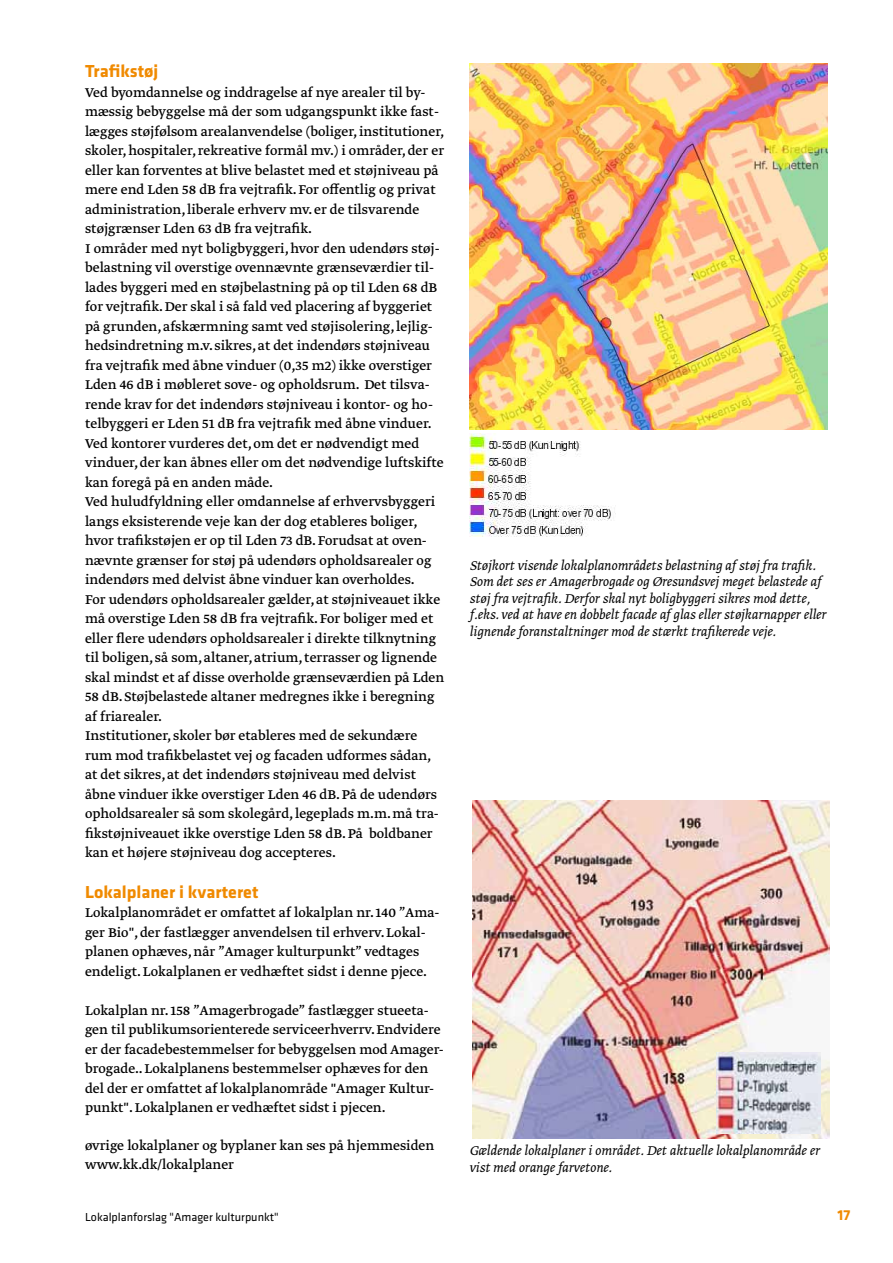
<style>
.page{position:relative;width:893px;height:1263px;background:#fff}
.page>*{position:absolute;margin:0;border:0;box-sizing:border-box;transform-origin:0 0}
.t1{font:700 18px "Klavika";color:#f08a00}
.t2{font:15px/19.5px "Greta Text";color:#000}
.t3{font:italic 300 15px/16.5px "Greta Text";color:#000}
.t4{font:700 15px "Klavika";color:#f08a00}
.t5{font:12px "Klavika";color:#000}
</style>
<div class="page">
<img style="left:470px;top:64px;width:357px;height:365px">
<img style="left:470px;top:434px;width:146px;height:103px">
<img style="left:472px;top:801px;width:357px;height:337px">
<img style="left:716px;top:1053px;width:105px;height:81px">
<p class="t1" style="left:85px;top:64px;width:75px">Trafikstøj</p>
<p class="t2" style="left:85px;top:83px;width:361px">Ved byomdannelse og inddragelse af nye arealer til by&shy;mæssig bebyggelse må der som udgangspunkt ikke fast&shy;lægges støjfølsom arealanvendelse (boliger, institutioner, skoler, hospitaler, rekreative formål mv.) i områder, der er eller kan forventes at blive belastet med et støjniveau på mere end Lden 58 dB fra vejtrafik. For offentlig og privat administration, liberale erhverv mv. er de tilsvarende støjgrænser Lden 63 dB fra vejtrafik.<br>I områder med nyt boligbyggeri, hvor den udendørs støj&shy;belastning vil overstige ovennævnte grænseværdier til&shy;lades byggeri med en støjbelastning på op til Lden 68 dB for vejtrafik. Der skal i så fald ved placering af byggeriet på grunden, afskærmning samt ved støjisolering, lejlig&shy;hedsindretning m.v. sikres, at det indendørs støjniveau fra vejtrafik med åbne vinduer (0,35 m2) ikke overstiger Lden 46 dB i møbleret sove- og opholdsrum. Det tilsva&shy;rende krav for det indendørs støjniveau i kontor- og ho&shy;telbyggeri er Lden 51 dB fra vejtrafik med åbne vinduer.<br>Ved kontorer vurderes det, om det er nødvendigt med vinduer, der kan åbnes eller om det nødvendige luftskifte kan foregå på en anden måde.<br>Ved huludfyldning eller omdannelse af erhvervsbyggeri langs eksisterende veje kan der dog etableres boliger, hvor trafikstøjen er op til Lden 73 dB. Forudsat at oven&shy;nævnte grænser for støj på udendørs opholdsarealer og indendørs med delvist åbne vinduer kan overholdes.<br>For udendørs opholdsarealer gælder, at støjniveauet ikke må overstige Lden 58 dB fra vejtrafik. For boliger med et eller flere udendørs opholdsarealer i direkte tilknytning til boligen, så som, altaner, atrium, terrasser og lignende skal mindst et af disse overholde grænseværdien på Lden 58 dB. Støjbelastede altaner medregnes ikke i beregning af friarealer.<br>Institutioner, skoler bør etableres med de sekundære rum mod trafikbelastet vej og facaden udformes sådan, at det sikres, at det indendørs støjniveau med delvist åbne vinduer ikke overstiger Lden 46 dB. På de udendørs opholdsarealer så som skolegård, legeplads m.m. må tra&shy;fikstøjniveauet ikke overstige Lden 58 dB. På boldbaner kan et højere støjniveau dog accepteres.</p>
<p class="t1" style="left:85px;top:885px;width:175px">Lokalplaner i kvarteret</p>
<p class="t2" style="left:85px;top:903px;width:356px">Lokalplanområdet er omfattet af lokalplan nr. 140 ”Ama&shy;ger Bio", der fastlægger anvendelsen til erhverv. Lokal&shy;planen ophæves, når ”Amager kulturpunkt” vedtages endeligt. Lokalplanen er vedhæftet sidst i denne pjece.</p>
<p class="t2" style="left:85px;top:1001px;width:360px">Lokalplan nr. 158 ”Amagerbrogade” fastlægger stueeta&shy;gen til publikumsorienterede serviceerhverrv. Endvidere er der facadebestemmelser for bebyggelsen mod Amager&shy;brogade.. Lokalplanens bestemmelser ophæves for den del der er omfattet af lokalplanområde "Amager Kultur&shy;punkt". Lokalplanen er vedhæftet sidst i pjecen.</p>
<p class="t2" style="left:85px;top:1136px;width:351px">øvrige lokalplaner og byplaner kan ses på hjemmesiden www.kk.dk/lokalplaner</p>
<p class="t3" style="left:470px;top:1143px;width:352px">Gældende lokalplaner i området. Det aktuelle lokalplanområde er vist med orange farvetone.</p>
<p class="t3" style="left:470px;top:558px;width:358px">Støjkort visende lokalplanområdets belastning af støj fra trafik.<br>Som det ses er Amagerbrogade og Øresundsvej meget belastede af støj fra vejtrafik. Derfor skal nyt boligbyggeri sikres mod dette, f.eks. ved at have en dobbelt facade af glas eller støjkarnapper eller lignende foranstaltninger mod de stærkt trafikerede veje.</p>
<p class="t5" style="left:85px;top:1212px;width:195px">Lokalplanforslag "Amager kulturpunkt"</p>
<p class="t4" style="left:838px;top:1209px;width:14px">17</p>
</div>
